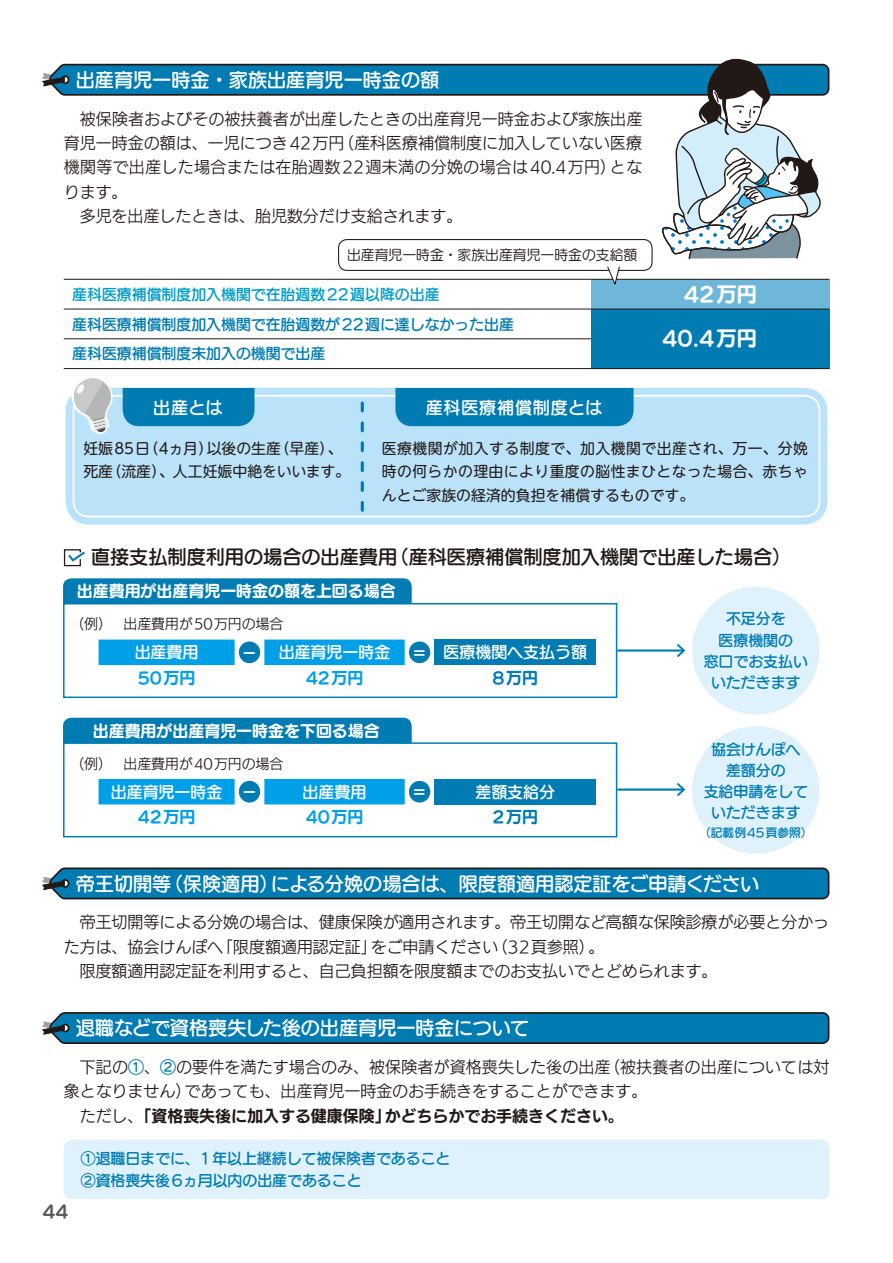
<style>
.page{position:relative;width:893px;height:1263px;background:#fff}
.page>*{position:absolute;margin:0;border:0;box-sizing:border-box;transform-origin:0 0}
.t1{font:20.25px "UD Marugo Large Pro B";color:#fff}
.t2{font:19.2px "UD Marugo Large Pro DB";color:#fff}
.t3{font:19.2px "UD Marugo Large Pro DB";color:#221815}
.t4{font:17.55px "UD Marugo Large Pro B";color:#fff;scale:1.5 1}
.t5{font:17.55px "UD Marugo Large Pro DB";color:#fff}
.t6{font:16.95px "UD Marugo Large Pro DB";letter-spacing:.05em;color:#fff}
.t7{font:16.95px "UD Marugo Large Pro B";color:#595757}
.t8{font:15.9px/24.5px "UD Kakugo Large Pro R";color:#221815}
.t9{font:15.9px "UD Marugo Large Pro DB";color:#fff}
.t10{font:15.9px "UD Marugo Large Pro B";color:#fff}
.t11{font:15.9px "UD Kakugo Large Pro B";color:#221815}
.t12{font:15.9px "UD Marugo Large Pro B";color:#00a0e9}
.t13{font:15.9px "UD Marugo Large Pro B";letter-spacing:.05em;color:#007cb2}
.t14{font:14.85px/21.3px "UD Marugo Large Pro DB";color:#007cb2;text-align:center}
.t15{font:14.85px/23.4px "UD Shin M Go Pro";color:#221815}
.t16{font:14.85px "UD Marugo Large Pro DB";color:#009cc8}
.t17{font:13.8px "UD Kakugo Large Pro R";color:#221815}
.t18{font:13.8px "UD Marugo Large Pro M";color:#221815}
.t19{font:11.7px "UD Marugo Large Pro DB";color:#007cb2}
.s1{font-size:17.55px}
.s2{font-family:"UD Marugo Large Pro B";font-size:17.55px}
.s3{font-family:"UD Marugo Large Pro DB";color:#007cb2}
.s4{font-family:"UD Kakugo Large Pro R"}
</style>
<div class="page">
<svg style="left:42px;top:867px;width:788px;height:33px;background:#1077a4"></svg>
<svg style="left:42px;top:1012px;width:788px;height:32px;background:#0872a1"></svg>
<div style="left:692px;top:587px;width:128px;height:127px;background:#dff2fc;border-radius:50%"></div>
<div style="left:692px;top:726px;width:128px;height:128px;background:#dff2fc;border-radius:50%"></div>
<svg style="left:99px;top:639px;width:306px;height:26px;background:#13a7ea"></svg>
<div style="left:434px;top:639px;width:162px;height:26px;background:#007cb2"></div>
<div style="left:239px;top:641px;width:21px;height:22px;background:#007cb2;border-radius:50%"></div>
<div style="left:409px;top:641px;width:21px;height:22px;background:#007cb2;border-radius:50%"></div>
<div style="left:63px;top:603px;width:554px;height:95px;border:1px solid #007cb2"></div>
<div style="left:99px;top:779px;width:306px;height:25px;background:#00a0e9"></div>
<div style="left:434px;top:779px;width:162px;height:25px;background:#007cb2"></div>
<div style="left:239px;top:781px;width:21px;height:21px;background:#007cb2;border-radius:50%"></div>
<div style="left:409px;top:781px;width:21px;height:21px;background:#007cb2;border-radius:50%"></div>
<div style="left:63px;top:742px;width:554px;height:95px;border:1px solid #007cb2"></div>
<div style="left:65px;top:387px;width:763px;height:138px;background:#bae3f9;border-radius:25px"></div>
<div style="left:64px;top:386px;width:765px;height:140px;border:2px solid #fff;border-radius:25px"></div>
<div style="left:73px;top:395px;width:747px;height:122px;border:2px solid #fff;border-radius:16px"></div>
<div style="left:395px;top:388px;width:239px;height:38px;background:#007cb2"></div>
<svg style="left:67px;top:378px;width:187px;height:61px"></svg>
<div style="left:591px;top:279px;width:238px;height:30px;background:#6fb7d8"></div>
<div style="left:591px;top:309px;width:238px;height:60px;background:#007cb2"></div>
<hr style="left:64px;top:279px;width:527px;height:1px;background:#221815">
<hr style="left:591px;top:279px;width:238px;height:1px;background:#221815">
<hr style="left:64px;top:309px;width:527px;height:1px;background:#221815">
<hr style="left:591px;top:309px;width:238px;height:1px;background:#221815">
<hr style="left:591px;top:368px;width:238px;height:1px;background:#221815">
<hr style="left:64px;top:338px;width:527px;height:1px;background:#221815">
<hr style="left:64px;top:368px;width:527px;height:1px;background:#221815">
<div style="left:338px;top:239px;width:315px;height:32px;border:1px solid #221815;border-radius:9px"></div>
<svg style="left:606px;top:266px;width:14px;height:19px"></svg>
<svg style="left:361px;top:403px;width:3px;height:107px"></svg>
<svg style="left:63px;top:549px;width:22px;height:18px"></svg>
<div style="left:63px;top:578px;width:349px;height:26px;background:#007cb2"></div>
<div style="left:63px;top:718px;width:349px;height:25px;background:#007cb2"></div>
<hr style="left:617px;top:649px;width:67px;height:3px;background:#007cb2">
<svg style="left:675px;top:644px;width:11px;height:14px"></svg>
<hr style="left:617px;top:788px;width:67px;height:3px;background:#007cb2">
<svg style="left:675px;top:783px;width:11px;height:14px"></svg>
<div style="left:64px;top:1140px;width:766px;height:59px;background:#dff2fc;border-radius:9px"></div>
<svg style="left:42px;top:58px;width:788px;height:201px"></svg>
<p class="t2" style="left:76px;top:63px;width:365px">出産育児一時金・家族出産育児一時金の額</p>
<p class="t8" style="left:64px;top:106px;width:580px">　被保険者およびその被扶養者が出産したときの出産育児一時金および家族出産育児一時金の額は、一児につき42万円（産科医療補償制度に加入していない医療機関等で出産した場合または在胎週数22週未満の分娩の場合は40.4万円）となります。<br>　多児を出産したときは、胎児数分だけ支給されます。</p>
<p class="t18" style="left:347px;top:243px;width:292px">出産育児一時金・家族出産育児一時金の支給額</p>
<p class="t16" style="left:72px;top:281px;width:369px">産科医療補償制度加入機関で在胎週数22週以降の出産</p>
<p class="t1" style="left:684px;top:277px;width:75px">42万円</p>
<p class="t14" style="left:72px;top:312px;width:443px">産科医療補償制度加入機関で在胎週数が22週に達しなかった出産</p>
<p class="t1" style="left:662px;top:321px;width:96px">40.4万円</p>
<p class="t14" style="left:72px;top:342px;width:254px">産科医療補償制度未加入の機関で出産</p>
<p class="t6" style="left:153px;top:392px;width:71px">出産とは</p>
<p class="t6" style="left:426px;top:392px;width:178px">産科医療補償制度とは</p>
<p class="t15" style="left:83px;top:436px;width:268px">妊娠85日（4ヵ月）以後の生産（早産）、死産（流産）、人工妊娠中絶をいいます。</p>
<p class="t15" style="left:382px;top:436px;width:428px;text-align:justify">医療機関が加入する制度で、加入機関で出産され、万一、分娩時の何らかの理由により重度の脳性まひとなった場合、赤ちゃんとご家族の経済的負担を補償するものです。</p>
<p class="t3" style="left:91px;top:540px;width:702px">直接支払制度利用の場合の出産費用（産科医療補償制度加入機関で出産した場合）</p>
<p class="t10" style="left:77px;top:577px;width:320px">出産費用が出産育児一時金の額を上回る場合</p>
<p class="t17" style="left:70px;top:613px;width:214px">（例）　出産費用が50万円の場合</p>
<p class="t9" style="left:135px;top:638px;width:65px">出産費用</p>
<p class="t4" style="left:243px;top:636px;width:10px">−</p>
<p class="t9" style="left:279px;top:638px;width:113px">出産育児一時金</p>
<p class="t9" style="left:414px;top:638px;width:175px"><span class="s1">=</span> 医療機関へ支払う額</p>
<p class="t12" style="left:138px;top:664px;width:59px">50万円</p>
<p class="t12" style="left:306px;top:664px;width:59px">42万円</p>
<p class="t13" style="left:492px;top:664px;width:47px">8万円</p>
<p class="t10" style="left:93px;top:717px;width:289px">出産費用が出産育児一時金を下回る場合</p>
<p class="t17" style="left:70px;top:752px;width:214px">（例）　出産費用が40万円の場合</p>
<p class="t9" style="left:111px;top:778px;width:147px">出産育児一時金 <span class="s2">−</span></p>
<p class="t9" style="left:303px;top:778px;width:65px">出産費用</p>
<p class="t5" style="left:414px;top:775px;width:13px">=</p>
<p class="t9" style="left:475px;top:778px;width:81px">差額支給分</p>
<p class="t12" style="left:138px;top:804px;width:59px">42万円</p>
<p class="t12" style="left:306px;top:804px;width:59px">40万円</p>
<p class="t13" style="left:492px;top:804px;width:47px">2万円</p>
<p class="t14" style="left:704px;top:606px;width:106px">不足分を<br>医療機関の<br>窓口でお支払いいただきます</p>
<p class="t14" style="left:704px;top:737px;width:106px">協会けんぽへ差額分の<br>支給申請をしていただきます</p>
<p class="t19" style="left:699px;top:822px;width:115px">（記載例45頁参照）</p>
<p class="t2" style="left:76px;top:867px;width:685px">帝王切開等（保険適用）による分娩の場合は、限度額適用認定証をご申請ください</p>
<p class="t8" style="left:64px;top:909px;width:767px">　帝王切開等による分娩の場合は、健康保険が適用されます。帝王切開など高額な保険診療が必要と分かった方は、協会けんぽへ「限度額適用認定証」をご申請ください（32頁参照）。<br>　限度額適用認定証を利用すると、自己負担額を限度額までのお支払いでとどめられます。</p>
<p class="t2" style="left:76px;top:1011px;width:455px">退職などで資格喪失した後の出産育児一時金について</p>
<p class="t8" style="left:64px;top:1054px;width:767px">　下記の<span class="s3">①</span>、<span class="s3">②</span>の要件を満たす場合のみ、被保険者が資格喪失した後の出産（被扶養者の出産については対象となりません）であっても、出産育児一時金のお手続きをすることができます。</p>
<p class="t11" style="left:64px;top:1102px;width:562px"><span class="s4">　ただし、</span>「資格喪失後に加入する健康保険」かどちらかでお手続きください。</p>
<p class="t7" style="left:43px;top:1197px;width:27px">44</p>
<p class="t14" style="left:81px;top:1147px;width:371px;text-align:left">①退職日までに、1年以上継続して被保険者であること<br>②資格喪失後6ヵ月以内の出産であること</p>
</div>
